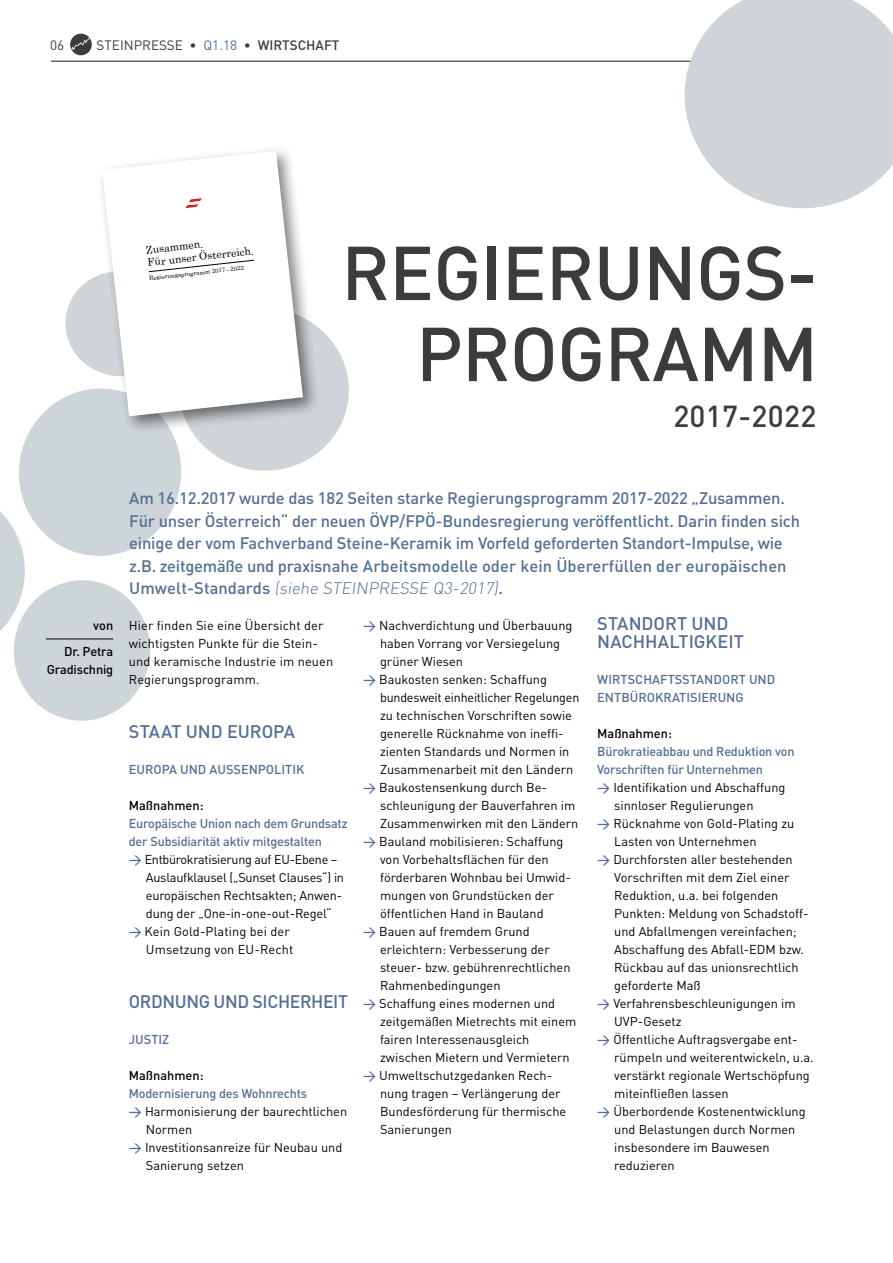
<style>
.page{position:relative;width:893px;height:1263px;background:#fff}
.page>*{position:absolute;margin:0;border:0;box-sizing:border-box;transform-origin:0 0}
.t1{font:500 75px/81px "DIN";letter-spacing:-.01em;color:#3c3c3b;text-align:right}
.t2{font:500 30px "DIN";letter-spacing:.01em;color:#3c3c3b}
.t3{font:500 18px/18px "DIN";letter-spacing:-.005em;color:#546e95}
.t4{font:500 16.5px/22.5px "DIN";letter-spacing:-.01em;color:#546e95}
.t5{font:13.5px "DIN";color:#3c3c3b}
.t6{font:12.75px/18px "DIN";color:#000}
.t7{font:500 12.75px "DIN";letter-spacing:-.015em;color:#546e95}
.t8{font:12.75px "DIN";letter-spacing:-.02em;color:#000}
.t9{font:500 12.75px/25.5px "DIN";color:#000;text-align:right}
.t10{font:500 12.75px/18px "DIN";letter-spacing:.005em;color:#546e95}
.t11{font:10.65px/12.3px "Century Schoolbook";color:#000}
.t12{font:6.15px "Century Schoolbook";color:#000}
.s1{color:#546e95}
.s2{font-weight:500}
.s3{font-weight:300}
.s4{font-weight:500;color:#546e95}
</style>
<div class="page">
<hr style="left:51px;top:61px;width:842px;height:1px;background:#3c3c3b">
<svg style="left:0;top:399px;width:181px;height:322px;fill:#cdd5d8"></svg>
<svg style="left:635px;top:0;width:258px;height:209px;fill:#cfd4d8"></svg>
<div style="left:70px;top:34px;width:22px;height:21px;background:#3c3c3b;border-radius:50%"></div>
<svg style="left:71px;top:37px;width:20px;height:15px"></svg>
<svg style="left:102px;top:151px;width:199px;height:109px"></svg>
<svg style="left:62px;top:260px;width:287px;height:216px"></svg>
<svg style="left:185px;top:198px;width:17px;height:10px"></svg>
<hr style="left:46px;top:639px;width:67px;height:1px;background:#000">
<p class="t5" style="left:50px;top:37px;width:16px">06</p>
<p class="t5" style="left:97px;top:37px;width:244px">STEINPRESSE • <span class="s1">Q1.18</span> • <span class="s2">WIRTSCHAFT</span></p>
<p class="t11" style="left:145px;top:243px;width:108px;rotate:-6deg">Zusammen.<br>Für unser Österreich.</p>
<p class="t12" style="left:149px;top:272px;width:97px;rotate:-6deg">Regierungsprogramm 2017–2022</p>
<h1 class="t1" style="left:341px;top:230px;width:478px">REGIERUNGS-<br>PROGRAMM</h1>
<h2 class="t2" style="left:673px;top:397px;width:145px">2017-2022</h2>
<p class="t9" style="left:64px;top:612px;width:50px">von<br>Dr. Petra</p>
<p class="t9" style="left:47px;top:656px;width:68px">Gradischnig</p>
<p class="t4" style="left:129px;top:486px;width:672px">Am 16.12.2017 wurde das 182 Seiten starke Regierungsprogramm 2017-2022 „Zusammen.<br>Für unser Österreich“ der neuen ÖVP/FPÖ-Bundesregierung veröffentlicht. Darin finden sich einige der vom Fachverband Steine-Keramik im Vorfeld geforderten Standort-Impulse, wie z.B. zeitgemäße und praxisnahe Arbeitsmodelle oder kein Übererfüllen der europäischen U mwe lt -Sta n d a rd s <span class="s3">(siehe STEINPRESSE Q3-2017)</span>.</p>
<p class="t6" style="left:129px;top:616px;width:206px">Hier finden Sie eine Übersicht der wichtigsten Punkte für die Stein&shy;und keramische Industrie im neuen<br>Regierungsprogramm.</p>
<h3 class="t3" style="left:129px;top:722px;width:168px">STAAT UND EUROPA</h3>
<p class="t7" style="left:129px;top:761px;width:177px">EUROPA UND AUSSENPOLITIK</p>
<p class="t9" style="left:129px;top:792px;width:76px">Maßnahmen:</p>
<p class="t7" style="left:129px;top:815px;width:220px">Europäische Union nach dem Grundsatz</p>
<p class="t7" style="left:129px;top:833px;width:195px">der Subsidiarität aktiv mitgestalten</p>
<p class="t8" style="left:129px;top:851px;width:210px"><span class="s4">&gt;</span> Entbürokratisierung auf EU-Ebene –</p>
<p class="t8" style="left:146px;top:869px;width:200px">Auslaufklausel („Sunset Clauses“) in</p>
<p class="t6" style="left:146px;top:886px;width:198px">europäischen Rechtsakten; Anwen-</p>
<p class="t6" style="left:146px;top:904px;width:187px">dung der „One-in-one-out-Regel“</p>
<p class="t6" style="left:129px;top:922px;width:162px"><span class="s4">&gt;</span> Kein Gold-Plating bei der</p>
<p class="t6" style="left:146px;top:940px;width:149px">Umsetzung von EU-Recht</p>
<h3 class="t3" style="left:129px;top:992px;width:221px">ORDNUNG UND SICHERHEIT</h3>
<p class="t7" style="left:129px;top:1031px;width:42px">JUSTIZ</p>
<p class="t9" style="left:129px;top:1062px;width:76px">Maßnahmen:</p>
<p class="t7" style="left:129px;top:1085px;width:180px">Modernisierung des Wohnrechts</p>
<p class="t6" style="left:129px;top:1102px;width:220px"><span class="s4">&gt;</span> Harmonisierung der baurechtlichen</p>
<p class="t6" style="left:146px;top:1120px;width:48px">Normen</p>
<p class="t6" style="left:129px;top:1138px;width:215px"><span class="s4">&gt;</span> Investitionsanreize für Neubau und</p>
<p class="t6" style="left:146px;top:1156px;width:100px">Sanierung setzen</p>
<p class="t6" style="left:363px;top:616px;width:211px"><span class="s4">&gt;</span> Nachverdichtung und Überbauung</p>
<p class="t6" style="left:380px;top:634px;width:182px">haben Vorrang vor Versiegelung</p>
<p class="t6" style="left:380px;top:652px;width:85px">grüner Wiesen</p>
<p class="t6" style="left:363px;top:670px;width:185px"><span class="s4">&gt;</span> Baukosten senken: Schaffung</p>
<p class="t6" style="left:380px;top:688px;width:201px">bundesweit einheitlicher Regelungen</p>
<p class="t6" style="left:380px;top:706px;width:193px">zu technischen Vorschriften sowie</p>
<p class="t6" style="left:380px;top:724px;width:185px">generelle Rücknahme von ineffi-</p>
<p class="t6" style="left:380px;top:742px;width:191px">zienten Standards und Normen in</p>
<p class="t6" style="left:380px;top:760px;width:195px">Zusammenarbeit mit den Ländern</p>
<p class="t6" style="left:363px;top:778px;width:185px"><span class="s4">&gt;</span> Baukostensenkung durch Be-</p>
<p class="t6" style="left:380px;top:796px;width:197px">schleunigung der Bauverfahren im</p>
<p class="t6" style="left:380px;top:814px;width:200px">Zusammenwirken mit den Ländern</p>
<p class="t6" style="left:363px;top:832px;width:202px"><span class="s4">&gt;</span> Bauland mobilisieren: Schaffung</p>
<p class="t6" style="left:380px;top:850px;width:170px">von Vorbehaltsflächen für den</p>
<p class="t6" style="left:380px;top:868px;width:192px">förderbaren Wohnbau bei Umwid-</p>
<p class="t6" style="left:380px;top:886px;width:175px">mungen von Grundstücken der</p>
<p class="t6" style="left:380px;top:904px;width:165px">öffentlichen Hand in Bauland</p>
<p class="t6" style="left:363px;top:922px;width:168px"><span class="s4">&gt;</span> Bauen auf fremdem Grund</p>
<p class="t6" style="left:380px;top:940px;width:171px">erleichtern: Verbesserung der</p>
<p class="t6" style="left:380px;top:958px;width:192px">steuer- bzw. gebührenrechtlichen</p>
<p class="t6" style="left:380px;top:976px;width:122px">Rahmenbedingungen</p>
<p class="t6" style="left:363px;top:994px;width:194px"><span class="s4">&gt;</span> Schaffung eines modernen und</p>
<p class="t6" style="left:380px;top:1012px;width:198px">zeitgemäßen Mietrechts mit einem</p>
<p class="t6" style="left:380px;top:1030px;width:151px">fairen Interessenausgleich</p>
<p class="t6" style="left:380px;top:1048px;width:191px">zwischen Mietern und Vermietern</p>
<p class="t6" style="left:363px;top:1066px;width:191px"><span class="s4">&gt;</span> Umweltschutzgedanken Rech-</p>
<p class="t6" style="left:380px;top:1084px;width:182px">nung tragen – Verlängerung der</p>
<p class="t6" style="left:380px;top:1102px;width:188px">Bundesförderung für thermische</p>
<p class="t6" style="left:380px;top:1120px;width:73px">Sanierungen</p>
<h3 class="t3" style="left:597px;top:614px;width:148px">STANDORT UND<br>NACHHALTIGKEIT</h3>
<p class="t10" style="left:597px;top:670px;width:180px">WIRTSCHAFTSSTANDORT UND<br>ENTBÜROKRATISIERUNG</p>
<p class="t9" style="left:597px;top:720px;width:76px">Maßnahmen:</p>
<p class="t7" style="left:597px;top:743px;width:199px">Bürokratieabbau und Reduktion von</p>
<p class="t7" style="left:597px;top:761px;width:167px">Vorschriften für Unternehmen</p>
<p class="t6" style="left:597px;top:778px;width:190px"><span class="s4">&gt;</span> Identifikation und Abschaffung</p>
<p class="t6" style="left:614px;top:796px;width:141px">sinnloser Regulierungen</p>
<p class="t6" style="left:597px;top:814px;width:199px"><span class="s4">&gt;</span> Rücknahme von Gold-Plating zu</p>
<p class="t6" style="left:614px;top:832px;width:144px">Lasten von Unternehmen</p>
<p class="t6" style="left:597px;top:850px;width:197px"><span class="s4">&gt;</span> Durchforsten aller bestehenden</p>
<p class="t6" style="left:614px;top:868px;width:177px">Vorschriften mit dem Ziel einer</p>
<p class="t6" style="left:614px;top:886px;width:166px">Reduktion, u.a. bei folgenden</p>
<p class="t6" style="left:614px;top:904px;width:196px">Punkten: Meldung von Schadstoff-</p>
<p class="t6" style="left:614px;top:922px;width:184px">und Abfallmengen vereinfachen;</p>
<p class="t6" style="left:614px;top:940px;width:191px">Abschaffung des Abfall-EDM bzw.</p>
<p class="t6" style="left:614px;top:958px;width:186px">Rückbau auf das unionsrechtlich</p>
<p class="t6" style="left:614px;top:976px;width:88px">geforderte Maß</p>
<p class="t6" style="left:597px;top:994px;width:200px"><span class="s4">&gt;</span> Verfahrensbeschleunigungen im</p>
<p class="t6" style="left:614px;top:1012px;width:69px">UVP-Gesetz</p>
<p class="t6" style="left:597px;top:1030px;width:202px"><span class="s4">&gt;</span> Öffentliche Auftragsvergabe ent-</p>
<p class="t6" style="left:614px;top:1048px;width:201px">rümpeln und weiterentwickeln, u.a.</p>
<p class="t6" style="left:614px;top:1066px;width:197px">verstärkt regionale Wertschöpfung</p>
<p class="t6" style="left:614px;top:1084px;width:116px">miteinfließen lassen</p>
<p class="t6" style="left:597px;top:1102px;width:210px"><span class="s4">&gt;</span> Überbordende Kostenentwicklung</p>
<p class="t6" style="left:614px;top:1120px;width:183px">und Belastungen durch Normen</p>
<p class="t6" style="left:614px;top:1138px;width:157px">insbesondere im Bauwesen</p>
<p class="t6" style="left:614px;top:1156px;width:62px">reduzieren</p>
</div>
